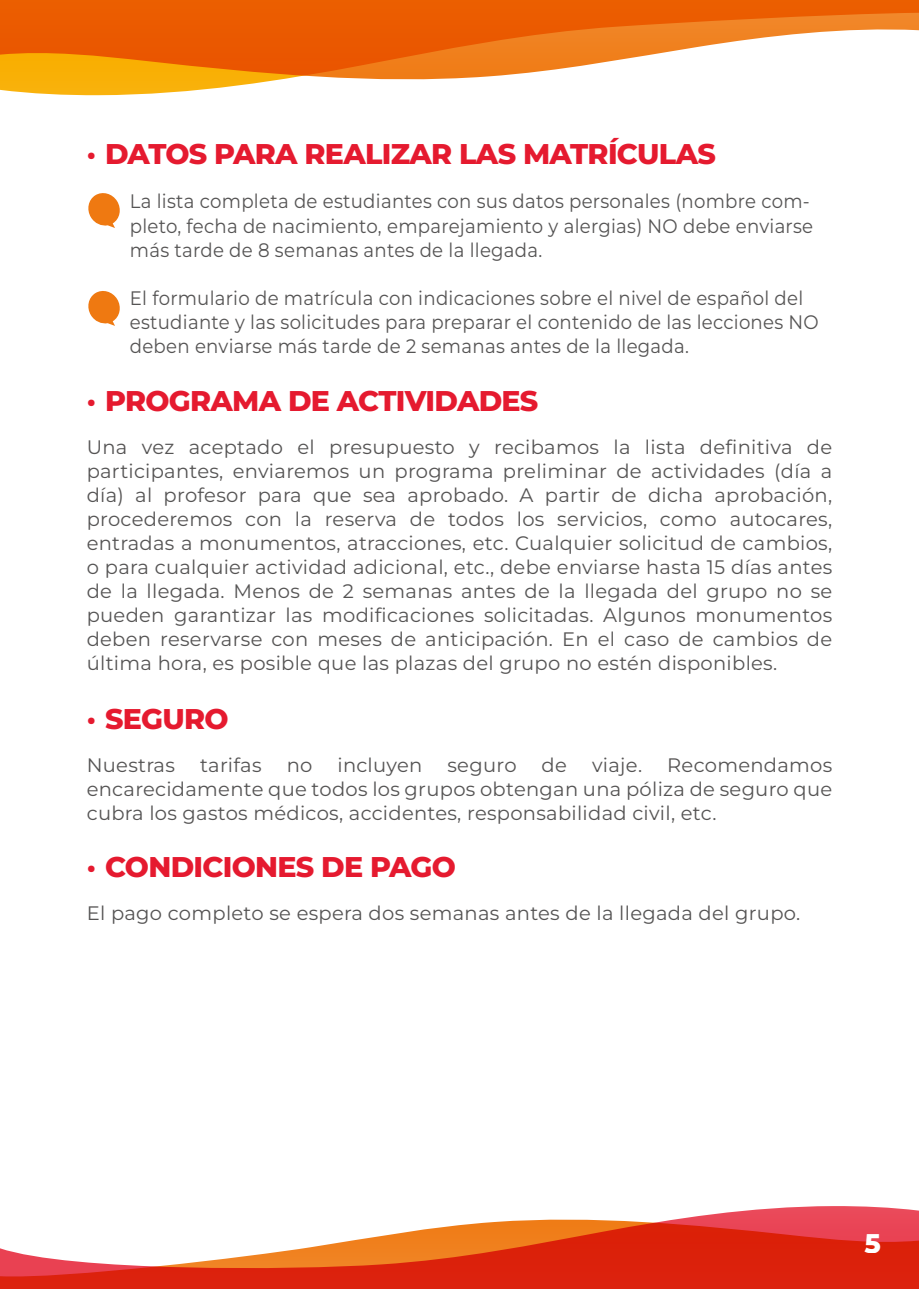
<style>
.page{position:relative;width:919px;height:1289px;background:#fff}
.page>*{position:absolute;margin:0;border:0;box-sizing:border-box;transform-origin:0 0}
.t1{font:800 28.5px "Montserrat";letter-spacing:-.025em;color:#e51a2f}
.t2{font:800 27px "Montserrat";color:#fff}
.t3{font:19.5px/24px "Montserrat";letter-spacing:.015em;color:#555454;text-align:justify}
.t4{font:19.5px/24px "Montserrat";letter-spacing:.015em;color:#555454;scale:.93 1}
</style>
<div class="page">
<svg style="left:88px;top:193px;width:32px;height:35px"></svg>
<svg style="left:88px;top:291px;width:32px;height:35px"></svg>
<svg style="left:0;top:0;width:918px;height:95px"></svg>
<svg style="left:0;top:27px;width:918px;height:52px"></svg>
<svg style="left:678px;top:1206px;width:240px;height:13px"></svg>
<svg style="left:0;top:1219px;width:918px;height:60px"></svg>
<h1 class="t1" style="left:87px;top:135px;width:630px">· DATOS PARA REALIZAR LAS MATRÍCULAS</h1>
<p class="t4" style="left:130px;top:189px;width:736px">La lista completa de estudiantes con sus datos personales (nombre com&shy;pleto, fecha de nacimiento, emparejamiento y alergias) NO debe enviarse más tarde de 8 semanas antes de la llegada.</p>
<p class="t4" style="left:130px;top:285px;width:742px">El formulario de matrícula con indicaciones sobre el nivel de español del estudiante y las solicitudes para preparar el contenido de las lecciones NO deben enviarse más tarde de 2 semanas antes de la llegada.</p>
<h1 class="t1" style="left:87px;top:382px;width:453px">· PROGRAMA DE ACTIVIDADES</h1>
<p class="t3" style="left:87px;top:435px;width:747px">Una vez aceptado el presupuesto y recibamos la lista definitiva de participantes, enviaremos un programa preliminar de actividades (día a día) al profesor para que sea aprobado. A partir de dicha aprobación, procederemos con la reserva de todos los servicios, como autocares, entradas a monumentos, atracciones, etc. Cualquier solicitud de cambios, o para cualquier actividad adicional, etc., debe enviarse hasta 15 días antes de la llegada. Menos de 2 semanas antes de la llegada del grupo no se pueden garantizar las modificaciones solicitadas. Algunos monumentos deben reservarse con meses de anticipación. En el caso de cambios de última hora, es posible que las plazas del grupo no estén disponibles.</p>
<h1 class="t1" style="left:87px;top:699px;width:143px">· SEGURO</h1>
<p class="t3" style="left:87px;top:752px;width:90px">Nuestras</p>
<p class="t3" style="left:200px;top:752px;width:63px">tarifas</p>
<p class="t3" style="left:286px;top:752px;width:27px">no</p>
<p class="t3" style="left:337px;top:752px;width:86px">incluyen</p>
<p class="t3" style="left:447px;top:752px;width:71px">seguro</p>
<p class="t3" style="left:541px;top:752px;width:27px">de</p>
<p class="t3" style="left:592px;top:752px;width:52px">viaje.</p>
<p class="t3" style="left:87px;top:752px;width:747px;text-indent:580px">Recomendamos encarecidamente que todos los grupos obtengan una póliza de seguro que cubra los gastos médicos, accidentes, responsabilidad civil, etc.</p>
<h1 class="t1" style="left:87px;top:848px;width:370px">· CONDICIONES DE PAGO</h1>
<p class="t3" style="left:87px;top:901px;width:715px">El pago completo se espera dos semanas antes de la llegada del grupo.</p>
<h2 class="t2" style="left:864px;top:1224px;width:18px">5</h2>
</div>
